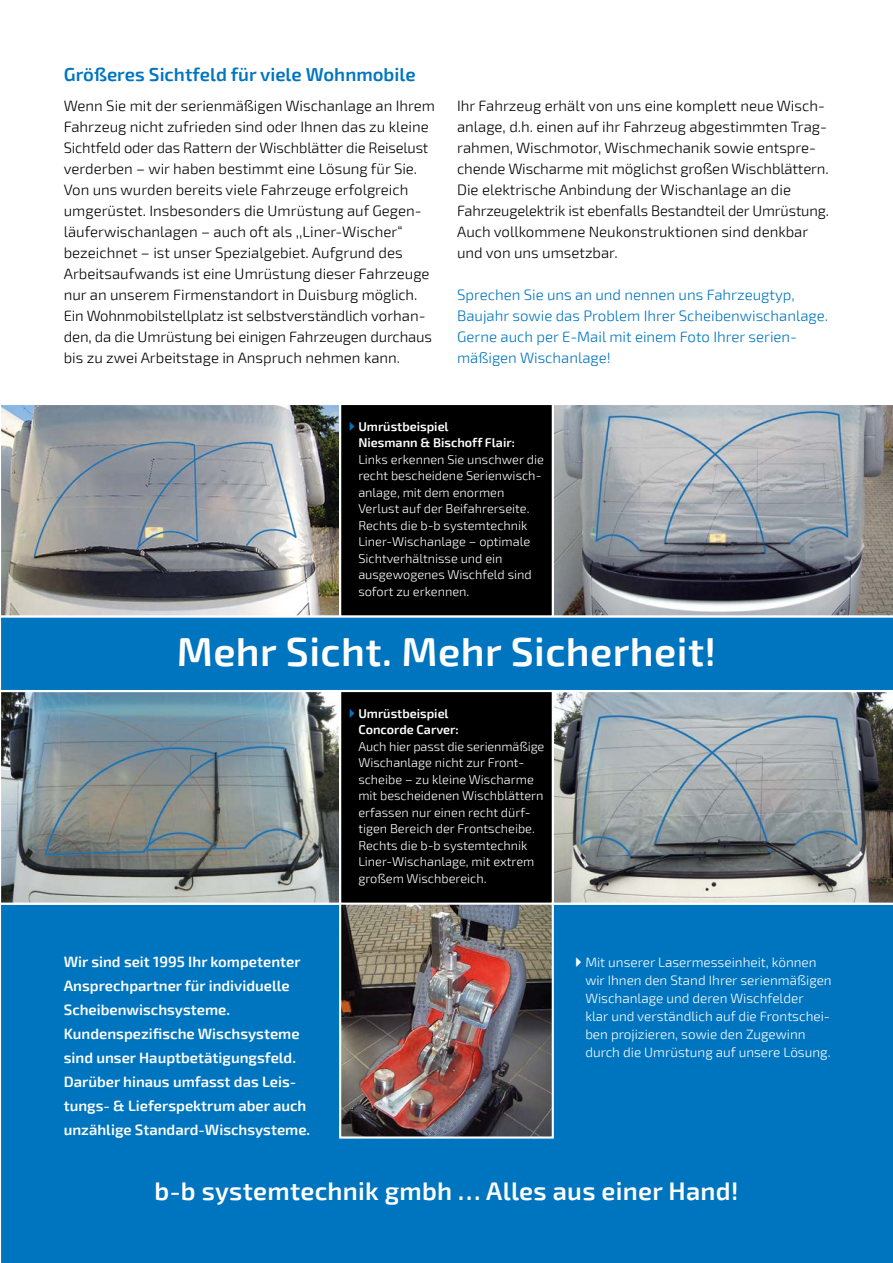
<style>
.page{position:relative;width:893px;height:1263px;background:#fff}
.page>*{position:absolute;margin:0;border:0;box-sizing:border-box;transform-origin:0 0}
.t1{font:600 40.5px "Exo 2";letter-spacing:.01em;color:#fff}
.t2{font:600 25.5px "Exo 2";letter-spacing:.01em;color:#fff}
.t3{font:600 18.75px "Exo 2";color:#0075bf}
.t4{font:300 15px/21px "Exo 2";color:#000}
.t5{font:600 15px/24px "Exo 2";color:#fff}
.t6{font:300 15px/21px "Exo 2";color:#0075bf}
.t7{font:300 13.5px/18px "Exo 2";color:#fff}
.t8{font:300 12.75px/16.5px "Exo 2";color:#fff}
.t9{font:600 12.75px/16.5px "Exo 2";color:#fff}
</style>
<div class="page">
<div style="left:1px;top:905px;width:892px;height:358px;background:#0075bf"></div>
<img style="left:1px;top:405px;width:338px;height:210px">
<svg style="left:554px;top:405px;width:339px;height:210px;background:#91959b"></svg>
<img style="left:1px;top:692px;width:338px;height:213px">
<img style="left:342px;top:905px;width:209px;height:230px">
<div style="left:339px;top:900px;width:215px;height:238px;border:2px solid #fff"></div>
<img style="left:554px;top:692px;width:339px;height:213px">
<div style="left:339px;top:403px;width:215px;height:215px;background:#000;border:2px solid #fff"></div>
<div style="left:1px;top:615px;width:892px;height:75px;background:#0075bf"></div>
<div style="left:339px;top:690px;width:215px;height:215px;background:#000;border:2px solid #fff"></div>
<svg style="left:576px;top:957px;width:5px;height:10px"></svg>
<p class="t3" style="left:64px;top:63px;width:353px">Größeres Sichtfeld für viele Wohnmobile</p>
<p class="t4" style="left:64px;top:95px;width:373px">Wenn Sie mit der serienmäßigen Wischanlage an Ihrem Fahrzeug nicht zufrieden sind oder Ihnen das zu kleine Sichtfeld oder das Rattern der Wischblätter die Reiselust verderben – wir haben bestimmt eine Lösung für Sie.<br>Von uns wurden bereits viele Fahrzeuge erfolgreich umgerüstet. Insbesonders die Umrüstung auf Gegen&shy;läuferwischanlagen – auch oft als ,,Liner-Wischer“ bezeichnet – ist unser Spezialgebiet. Aufgrund des Arbeitsaufwands ist eine Umrüstung dieser Fahrzeuge nur an unserem Firmenstandort in Duisburg möglich.<br>Ein Wohnmobilstellplatz ist selbstverständlich vorhan&shy;den, da die Umrüstung bei einigen Fahrzeugen durchaus bis zu zwei Arbeitstage in Anspruch nehmen kann.</p>
<p class="t4" style="left:457px;top:95px;width:373px">Ihr Fahrzeug erhält von uns eine komplett neue Wisch&shy;anlage, d.h. einen auf ihr Fahrzeug abgestimmten Trag&shy;rahmen, Wischmotor, Wischmechanik sowie entspre&shy;chende Wischarme mit möglichst großen Wischblättern.<br>Die elektrische Anbindung der Wischanlage an die Fahrzeugelektrik ist ebenfalls Bestandteil der Umrüstung.<br>Auch vollkommene Neukonstruktionen sind denkbar und von uns umsetzbar.</p>
<p class="t6" style="left:457px;top:284px;width:372px">Sprechen Sie uns an und nennen uns Fahrzeugtyp, Baujahr sowie das Problem Ihrer Scheibenwischanlage.<br>Gerne auch per E-Mail mit einem Foto Ihrer serien&shy;mäßigen Wischanlage!</p>
<p class="t9" style="left:358px;top:418px;width:158px">Umrüstbeispiel<br>Niesmann &amp; Bischoff Flair:</p>
<p class="t8" style="left:358px;top:451px;width:187px">Links erkennen Sie unschwer die recht bescheidene Serienwisch&shy;anlage, mit dem enormen<br>Verlust auf der Beifahrerseite.<br>Rechts die b-b systemtechnik<br>Liner-Wischanlage – optimale<br>Sichtverhältnisse und ein ausgewogenes Wischfeld sind sofort zu erkennen.</p>
<h1 class="t1" style="left:177px;top:628px;width:541px">Mehr Sicht. Mehr Sicherheit!</h1>
<p class="t5" style="left:64px;top:950px;width:248px">Wir sind seit 1995 Ihr kompetenter Ansprechpartner für individuelle Scheibenwischsysteme.<br>Kundenspezifische Wischsysteme sind unser Hauptbetätigungsfeld.<br>Darüber hinaus umfasst das Leis&shy;tungs- &amp; Lieferspektrum aber auch unzählige Standard-Wischsysteme.</p>
<p class="t9" style="left:358px;top:705px;width:102px">Umrüstbeispiel<br>Concorde Carver:</p>
<p class="t8" style="left:358px;top:738px;width:188px">Auch hier passt die serienmäßige<br>Wischanlage nicht zur Front&shy;scheibe – zu kleine Wischarme mit bescheidenen Wischblättern erfassen nur einen recht dürf&shy;tigen Bereich der Frontscheibe.<br>Rechts die b-b systemtechnik<br>Liner-Wischanlage, mit extrem großem Wischbereich.</p>
<p class="t7" style="left:585px;top:954px;width:248px">Mit unserer Lasermesseinheit, können wir Ihnen den Stand Ihrer serienmäßigen Wischanlage und deren Wischfelder<br>klar und verständlich auf die Frontschei&shy;ben projizieren, sowie den Zugewinn durch die Umrüstung auf unsere Lösung.</p>
<h2 class="t2" style="left:155px;top:1176px;width:585px">b-b systemtechnik gmbh … Alles aus einer Hand!</h2>
</div>
